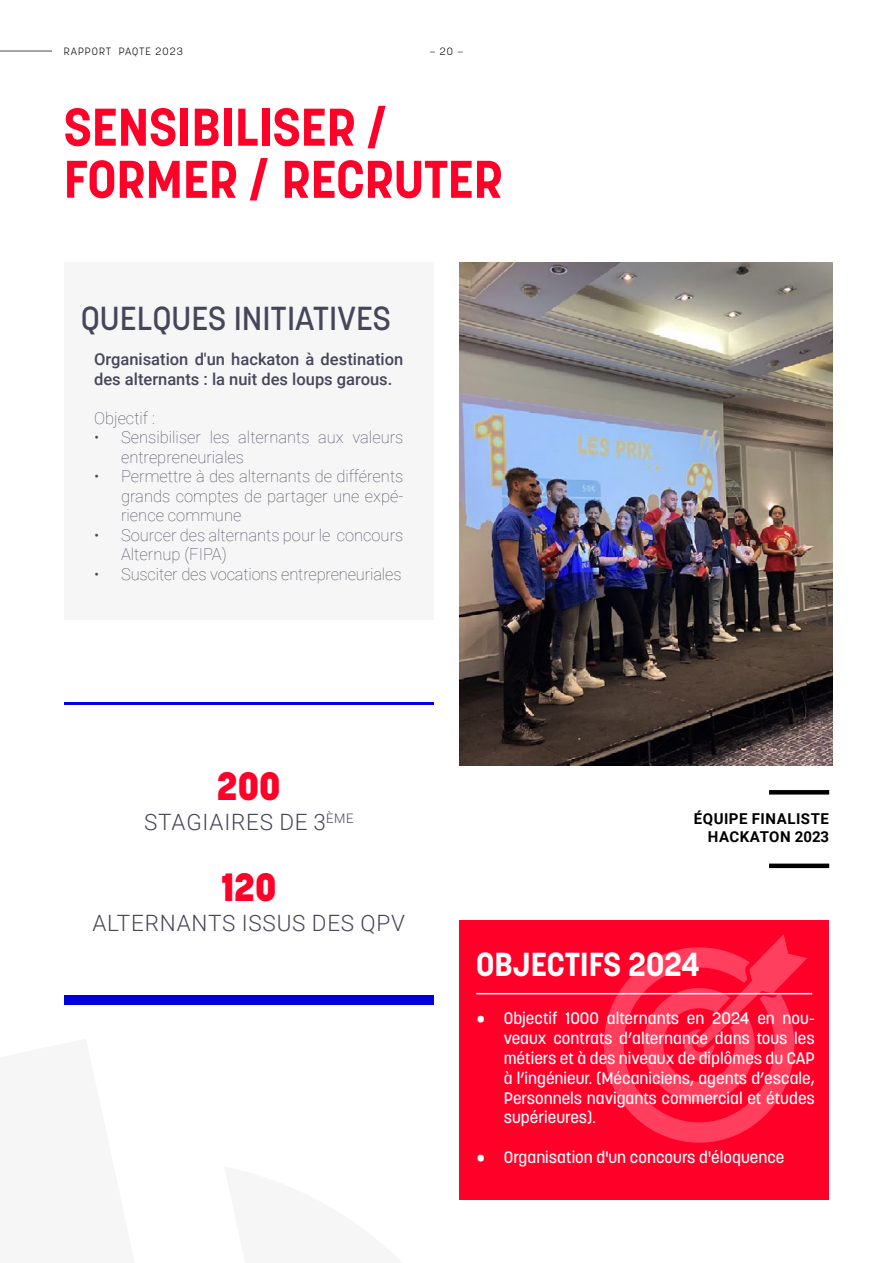
<style>
.page{position:relative;width:893px;height:1263px;background:#fff}
.page>*{position:absolute;margin:0;border:0;box-sizing:border-box;transform-origin:0 0}
.t1{font:700 52.5px/52.2px "Korolev";color:#ff0029}
.t2{font:800 39px "Korolev";color:#ff0029}
.t3{font:500 33px "Korolev";color:#46465a}
.t4{font:700 33px "Korolev";color:#fff}
.t5{font:300 22.5px "Roboto";letter-spacing:.035em;color:#46465a}
.t6{font:500 16.5px/19.8px "Korolev";color:#fff;text-align:justify}
.t7{font:100 16.5px/19.5px "Roboto";color:#46465a}
.t8{font:500 16.5px/19.5px "Roboto";color:#46465a}
.t9{font:700 15px/18px "Roboto";letter-spacing:.035em;color:#000;text-align:right}
.t10{font:300 10.5px "Korolev";letter-spacing:.1em;color:#000}
</style>
<div class="page">
<hr style="left:0;top:51px;width:52px;height:1px;background:#46465a">
<div style="left:64px;top:262px;width:370px;height:357px;background:#f6f6f7"></div>
<div style="left:459px;top:920px;width:370px;height:279px;background:#ff0029"></div>
<hr style="left:476px;top:993px;width:336px;height:1px;background:#fff">
<hr style="left:64px;top:703px;width:370px;height:2px;background:#0000de">
<div style="left:64px;top:995px;width:370px;height:10px;background:#0000de"></div>
<svg style="left:594px;top:934px;width:213px;height:209px"></svg>
<svg style="left:769px;top:790px;width:60px;height:4px"></svg>
<div style="left:769px;top:863px;width:60px;height:5px;background:#000"></div>
<img style="left:459px;top:262px;width:373px;height:504px">
<p class="t10" style="left:64px;top:44px;width:120px">RAPPORT PAQTE 2023</p>
<p class="t10" style="left:430px;top:44px;width:35px">— 20 —</p>
<h1 class="t1" style="left:64px;top:101px;width:441px">SENSIBILISER /<br>FORMER / RECRUTER</h1>
<h3 class="t3" style="left:81px;top:298px;width:312px">QUELQUES INITIATIVES</h3>
<p class="t8" style="left:94px;top:349px;width:311px">Organisation d'un hackaton à destination des alternants : la nuit des loups garous.</p>
<p class="t7" style="left:94px;top:407px;width:62px">Objectif :</p>
<p class="t7" style="left:121px;top:427px;width:284px;text-indent:-27px">• Sensibiliser les alternants aux valeurs entrepreneuriales</p>
<p class="t7" style="left:121px;top:466px;width:284px;text-align:justify;text-indent:-27px">• Permettre à des alternants de différents grands comptes de partager une expé&shy;rience commune</p>
<p class="t7" style="left:121px;top:524px;width:284px;text-indent:-27px">• Sourcer des alternants pour le concours<br>Alternup (FIPA)</p>
<p class="t7" style="left:94px;top:563px;width:309px">• Susciter des vocations entrepreneuriales</p>
<h2 class="t2" style="left:217px;top:762px;width:65px">200</h2>
<h3 class="t5" style="left:144px;top:806px;width:211px">STAGIAIRES DE 3<sup>ÈME</sup></h3>
<h2 class="t2" style="left:221px;top:862px;width:57px">120</h2>
<h3 class="t5" style="left:92px;top:907px;width:314px">ALTERNANTS ISSUS DES QPV</h3>
<p class="t9" style="left:694px;top:809px;width:137px">ÉQUIPE FINALISTE<br>HACKATON 2023</p>
<h3 class="t4" style="left:476px;top:943px;width:225px">OBJECTIFS 2024</h3>
<p class="t6" style="left:504px;top:1009px;width:313px;text-indent:-27px">• Objectif 1000 alternants en 2024 en nou&shy;veaux contrats d’alternance dans tous les métiers et à des niveaux de diplômes du CAP à l’ingénieur. (Mécaniciens, agents d’escale, Personnels navigants commercial et études supérieures).</p>
<p class="t6" style="left:477px;top:1147px;width:309px">• Organisation d'un concours d'éloquence</p>
</div>
